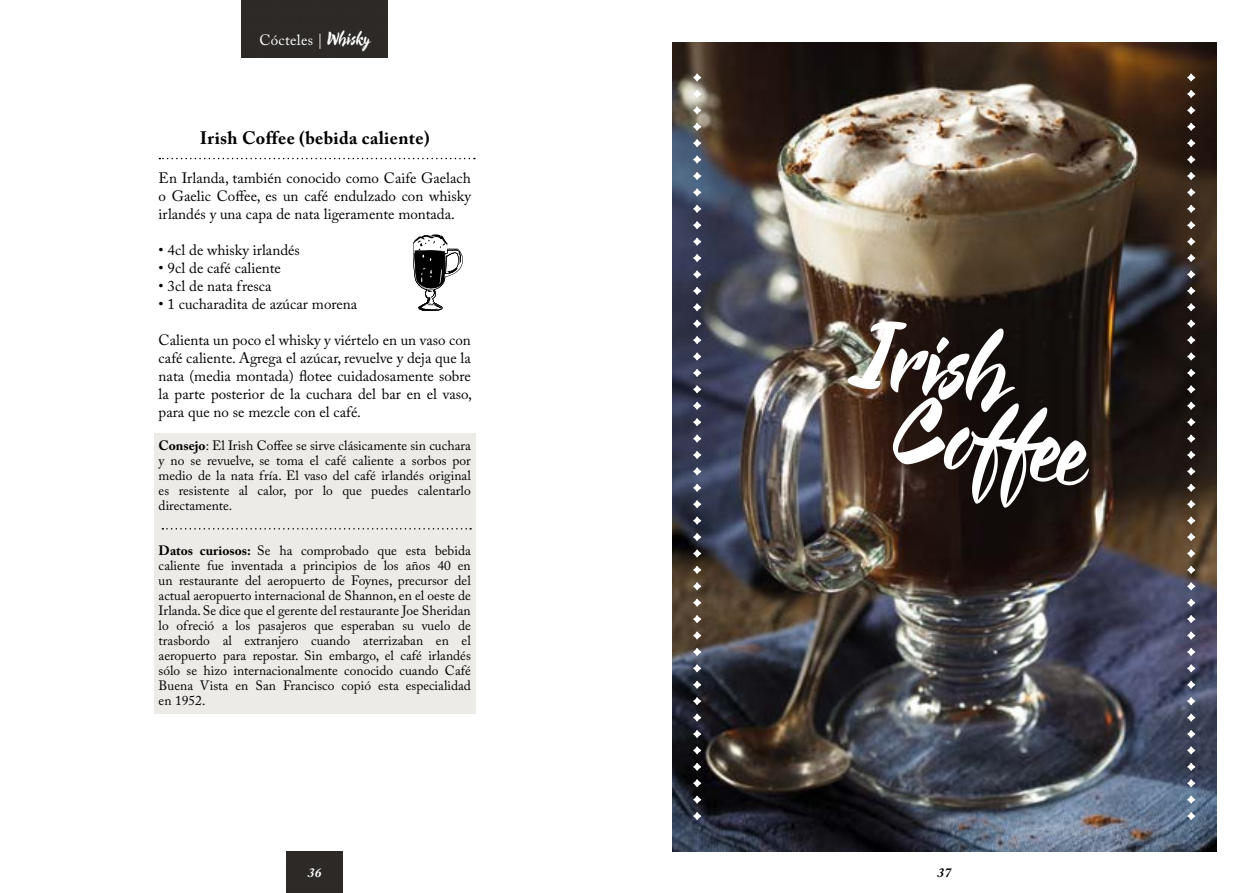
<style>
.page{position:relative;width:1259px;height:893px;background:#fff}
.page>*{position:absolute;margin:0;border:0;box-sizing:border-box;transform-origin:0 0}
.t1{font:102.6px "Cienfuegos";color:#fff}
.t2{font:700 18px "Adobe Caslon Pro";letter-spacing:.02em;color:#000}
.t3{font:15px/18px "Adobe Caslon Pro";color:#000;text-align:justify}
.t4{font:15px "Adobe Caslon Pro";letter-spacing:.02em;color:#fff}
.t5{font:13.5px/15px "Adobe Caslon Pro";color:#000;text-align:justify}
.t6{font:italic 700 13.5px "Adobe Caslon Pro";color:#fff}
.t7{font:italic 700 13.5px "Adobe Caslon Pro";color:#000}
.s1{font-family:"Cienfuegos";font-size:19.5px}
.s2{font-weight:700}
</style>
<div class="page">
<div style="left:287px;top:851px;width:55px;height:42px;background:#2d2927"></div>
<div style="left:241px;top:0;width:147px;height:58px;background:#2d2a27"></div>
<div style="left:155px;top:434px;width:321px;height:280px;background:#edebe7"></div>
<img style="left:672px;top:43px;width:544px;height:808px">
<svg style="left:162px;top:528px;width:309px;height:2px"></svg>
<svg style="left:693px;top:550px;width:8px;height:7px"></svg>
<svg style="left:693px;top:533px;width:8px;height:8px"></svg>
<svg style="left:693px;top:517px;width:8px;height:7px"></svg>
<svg style="left:693px;top:500px;width:8px;height:8px"></svg>
<svg style="left:693px;top:484px;width:8px;height:8px"></svg>
<svg style="left:693px;top:467px;width:8px;height:8px"></svg>
<svg style="left:693px;top:451px;width:8px;height:8px"></svg>
<svg style="left:693px;top:435px;width:8px;height:7px"></svg>
<svg style="left:693px;top:418px;width:8px;height:8px"></svg>
<svg style="left:693px;top:402px;width:8px;height:8px"></svg>
<svg style="left:693px;top:385px;width:8px;height:8px"></svg>
<svg style="left:693px;top:369px;width:8px;height:8px"></svg>
<svg style="left:693px;top:353px;width:8px;height:7px"></svg>
<svg style="left:693px;top:336px;width:8px;height:8px"></svg>
<svg style="left:693px;top:320px;width:8px;height:8px"></svg>
<svg style="left:693px;top:303px;width:8px;height:8px"></svg>
<svg style="left:693px;top:287px;width:8px;height:8px"></svg>
<svg style="left:693px;top:271px;width:8px;height:7px"></svg>
<svg style="left:693px;top:254px;width:8px;height:8px"></svg>
<svg style="left:693px;top:238px;width:8px;height:7px"></svg>
<svg style="left:693px;top:221px;width:8px;height:8px"></svg>
<svg style="left:693px;top:205px;width:8px;height:8px"></svg>
<svg style="left:693px;top:188px;width:8px;height:8px"></svg>
<svg style="left:693px;top:172px;width:8px;height:8px"></svg>
<svg style="left:693px;top:156px;width:8px;height:7px"></svg>
<svg style="left:693px;top:139px;width:8px;height:8px"></svg>
<svg style="left:693px;top:123px;width:8px;height:8px"></svg>
<svg style="left:693px;top:106px;width:8px;height:8px"></svg>
<svg style="left:693px;top:90px;width:8px;height:8px"></svg>
<svg style="left:693px;top:74px;width:8px;height:7px"></svg>
<svg style="left:693px;top:566px;width:8px;height:8px"></svg>
<svg style="left:693px;top:582px;width:8px;height:8px"></svg>
<svg style="left:693px;top:599px;width:8px;height:8px"></svg>
<svg style="left:693px;top:615px;width:8px;height:8px"></svg>
<svg style="left:693px;top:632px;width:8px;height:7px"></svg>
<svg style="left:693px;top:648px;width:8px;height:8px"></svg>
<svg style="left:693px;top:664px;width:8px;height:8px"></svg>
<svg style="left:693px;top:681px;width:8px;height:8px"></svg>
<svg style="left:693px;top:697px;width:8px;height:8px"></svg>
<svg style="left:693px;top:714px;width:8px;height:7px"></svg>
<svg style="left:693px;top:730px;width:8px;height:8px"></svg>
<svg style="left:693px;top:746px;width:8px;height:8px"></svg>
<svg style="left:693px;top:763px;width:8px;height:8px"></svg>
<svg style="left:693px;top:779px;width:8px;height:8px"></svg>
<svg style="left:693px;top:796px;width:8px;height:7px"></svg>
<svg style="left:693px;top:812px;width:8px;height:8px"></svg>
<svg style="left:1187px;top:550px;width:8px;height:7px"></svg>
<svg style="left:1187px;top:533px;width:8px;height:8px"></svg>
<svg style="left:1187px;top:517px;width:8px;height:7px"></svg>
<svg style="left:1187px;top:500px;width:8px;height:8px"></svg>
<svg style="left:1187px;top:484px;width:8px;height:8px"></svg>
<svg style="left:1187px;top:467px;width:8px;height:8px"></svg>
<svg style="left:1187px;top:451px;width:8px;height:8px"></svg>
<svg style="left:1187px;top:435px;width:8px;height:7px"></svg>
<svg style="left:1187px;top:418px;width:8px;height:8px"></svg>
<svg style="left:1187px;top:402px;width:8px;height:8px"></svg>
<svg style="left:1187px;top:385px;width:8px;height:8px"></svg>
<svg style="left:1187px;top:369px;width:8px;height:8px"></svg>
<svg style="left:1187px;top:353px;width:8px;height:7px"></svg>
<svg style="left:1187px;top:336px;width:8px;height:8px"></svg>
<svg style="left:1187px;top:320px;width:8px;height:8px"></svg>
<svg style="left:1187px;top:303px;width:8px;height:8px"></svg>
<svg style="left:1187px;top:287px;width:8px;height:8px"></svg>
<svg style="left:1187px;top:271px;width:8px;height:7px"></svg>
<svg style="left:1187px;top:254px;width:8px;height:8px"></svg>
<svg style="left:1187px;top:238px;width:8px;height:7px"></svg>
<svg style="left:1187px;top:221px;width:8px;height:8px"></svg>
<svg style="left:1187px;top:205px;width:8px;height:8px"></svg>
<svg style="left:1187px;top:188px;width:8px;height:8px"></svg>
<svg style="left:1187px;top:172px;width:8px;height:8px"></svg>
<svg style="left:1187px;top:156px;width:8px;height:7px"></svg>
<svg style="left:1187px;top:139px;width:8px;height:8px"></svg>
<svg style="left:1187px;top:123px;width:8px;height:8px"></svg>
<svg style="left:1187px;top:106px;width:8px;height:8px"></svg>
<svg style="left:1187px;top:90px;width:8px;height:8px"></svg>
<svg style="left:1187px;top:74px;width:8px;height:7px"></svg>
<svg style="left:1187px;top:566px;width:8px;height:8px"></svg>
<svg style="left:1187px;top:582px;width:8px;height:8px"></svg>
<svg style="left:1187px;top:599px;width:8px;height:8px"></svg>
<svg style="left:1187px;top:615px;width:8px;height:8px"></svg>
<svg style="left:1187px;top:632px;width:8px;height:7px"></svg>
<svg style="left:1187px;top:648px;width:8px;height:8px"></svg>
<svg style="left:1187px;top:664px;width:8px;height:8px"></svg>
<svg style="left:1187px;top:681px;width:8px;height:8px"></svg>
<svg style="left:1187px;top:697px;width:8px;height:8px"></svg>
<svg style="left:1187px;top:714px;width:8px;height:7px"></svg>
<svg style="left:1187px;top:730px;width:8px;height:8px"></svg>
<svg style="left:1187px;top:746px;width:8px;height:8px"></svg>
<svg style="left:1187px;top:763px;width:8px;height:8px"></svg>
<svg style="left:1187px;top:779px;width:8px;height:8px"></svg>
<svg style="left:1187px;top:796px;width:8px;height:7px"></svg>
<svg style="left:1187px;top:812px;width:8px;height:8px"></svg>
<svg style="left:159px;top:158px;width:316px;height:1px"></svg>
<svg style="left:413px;top:234px;width:50px;height:77px"></svg>
<p class="t4" style="left:259px;top:31px;width:112px">Cócteles | <span class="s1">Whisky</span></p>
<h2 class="t2" style="left:200px;top:127px;width:231px">Irish Coffee (bebida caliente)</h2>
<p class="t3" style="left:159px;top:169px;width:314px">En Irlanda, también conocido como Caife Gaelach o Gaelic Coffee, es un café endulzado con whisky irlandés y una capa de nata ligeramente montada.</p>
<p class="t3" style="left:159px;top:241px;width:143px">• 4cl de whisky irlandés</p>
<p class="t3" style="left:159px;top:259px;width:124px">• 9cl de café caliente</p>
<p class="t3" style="left:159px;top:277px;width:114px">• 3cl de nata fresca</p>
<p class="t3" style="left:159px;top:295px;width:200px">• 1 cucharadita de azúcar morena</p>
<p class="t3" style="left:159px;top:331px;width:315px">Calienta un poco el whisky y viértelo en un vaso con café caliente. Agrega el azúcar, revuelve y deja que la nata (media montada) flotee cuidadosamente sobre la parte posterior de la cuchara del bar en el vaso, para que no se mezcle con el café.</p>
<p class="t5" style="left:159px;top:438px;width:314px"><span class="s2">Consejo</span>: El Irish Coffee se sirve clásicamente sin cuchara y no se revuelve, se toma el café caliente a sorbos por medio de la nata fría. El vaso del café irlandés original es resistente al calor, por lo que puedes calentarlo directamente.</p>
<p class="t5" style="left:159px;top:543px;width:314px"><span class="s2">Datos curiosos:</span> Se ha comprobado que esta bebida caliente fue inventada a principios de los años 40 en un restaurante del aeropuerto de Foynes, precursor del actual aeropuerto internacional de Shannon, en el oeste de Irlanda. Se dice que el gerente del restaurante Joe Sheridan lo ofreció a los pasajeros que esperaban su vuelo de trasbordo al extranjero cuando aterrizaban en el aeropuerto para repostar. Sin embargo, el café irlandés sólo se hizo internacionalmente conocido cuando Café Buena Vista en San Francisco copió esta especialidad en 1952.</p>
<h1 class="t1" style="left:860px;top:294px;width:159px;rotate:8deg">Irish</h1>
<h1 class="t1" style="left:904px;top:370px;width:193px;rotate:8deg">Coffee</h1>
<p class="t6" style="left:308px;top:864px;width:15px">36</p>
<p class="t7" style="left:937px;top:864px;width:15px">37</p>
</div>
